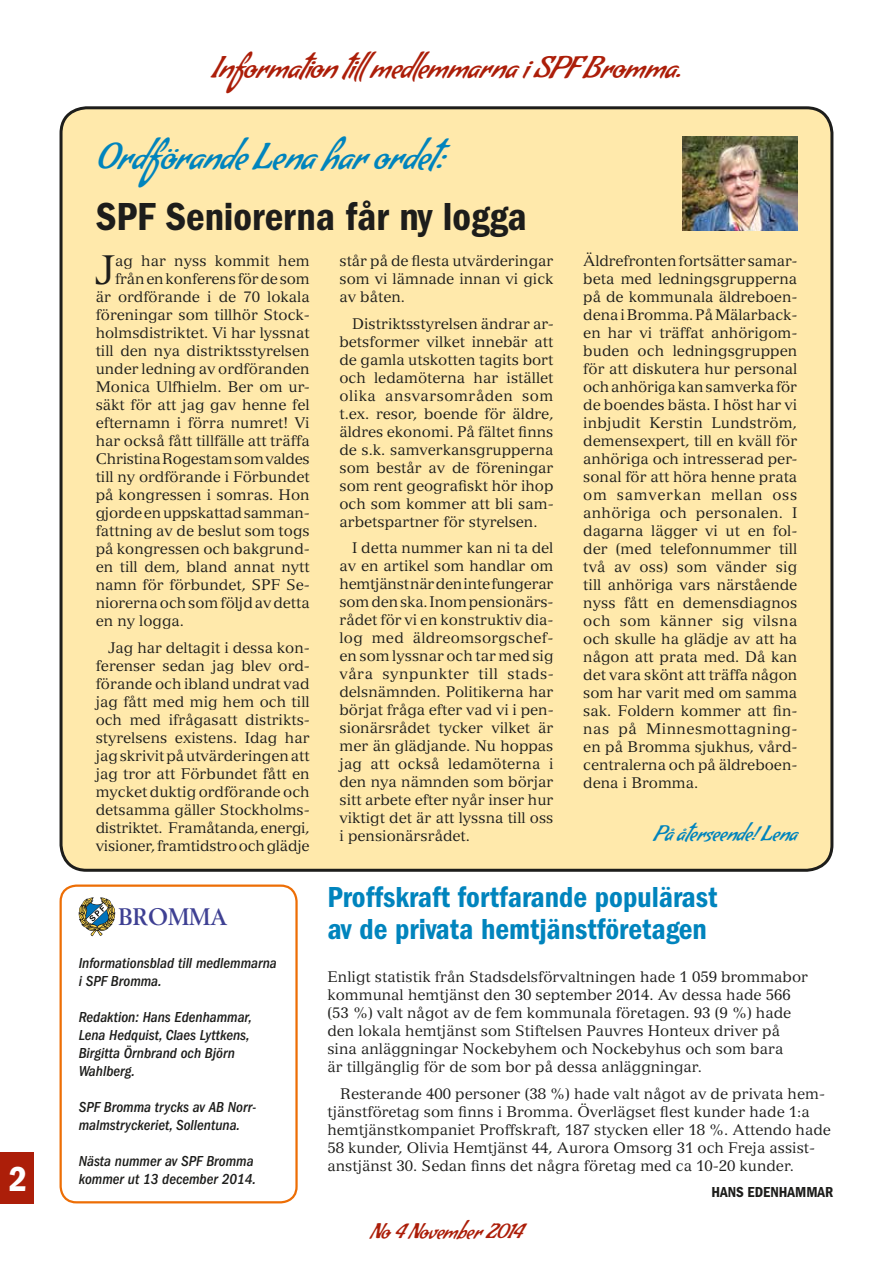
<style>
.page{position:relative;width:893px;height:1263px;background:#fff}
.page>*{position:absolute;margin:0;border:0;box-sizing:border-box;transform-origin:0 0}
.t1{font:600 condensed 40.5px "Franklin Gothic";color:#1d1d1b}
.t2{font:40.35px "Versailles";color:#1d1d1b}
.t3{font:36px "Condiment";color:#0084bd}
.t4{font:600 condensed 36px "Franklin Gothic";color:#fff}
.t5{font:600 condensed 30px/31.5px "Franklin Gothic";color:#0084bd}
.t6{font:30px "Condiment";letter-spacing:-.02em;color:#ac1e09}
.t7{font:700 23.7px "Berling";color:#3e4093;scale:.95 1}
.t8{font:21px "Condiment";color:#0084bd}
.t9{font:21px "Condiment";letter-spacing:-.03em;color:#ac1e09}
.t10{font:15px/18px "Versailles";color:#1d1d1b;text-align:justify}
.t11{font:italic 500 condensed 15px/18px "Franklin Gothic";color:#1d1d1b}
.t12{font:600 condensed 15px "Franklin Gothic";color:#1d1d1b}
</style>
<div class="page">
<div style="left:0;top:1152px;width:34px;height:51px;background:#ac1e09"></div>
<div style="left:61px;top:108px;width:771px;height:762px;background:#ffe9ab;border-radius:26px"></div>
<img style="left:682px;top:137px;width:115px;height:93px">
<div style="left:60px;top:884px;width:238px;height:319px;border:2px solid #ed6e05;border-radius:16px"></div>
<svg style="left:79px;top:897px;width:36px;height:39px"></svg>
<h3 class="t4" style="left:9px;top:1159px;width:20px">2</h3>
<h3 class="t6" style="left:211px;top:50px;width:472px">Information till medlemmarna i SPF Bromma.</h3>
<h3 class="t3" style="left:96px;top:134px;width:350px">Ordförande Lena har ordet:</h3>
<h1 class="t1" style="left:96px;top:194px;width:433px">SPF Seniorerna får ny logga</h1>
<h2 class="t2" style="left:96px;top:246px;width:21px">J</h2>
<p class="t10" style="left:115px;top:252px;width:196px">ag har nyss kommit hem</p>
<p class="t10" style="left:115px;top:270px;width:196px">från en konferens för de som</p>
<p class="t10" style="left:96px;top:288px;width:215px">är ordförande i de 70 lokala</p>
<p class="t10" style="left:96px;top:306px;width:216px">föreningar som tillhör Stock-</p>
<p class="t10" style="left:96px;top:324px;width:216px">holmsdistriktet. Vi har lyssnat</p>
<p class="t10" style="left:96px;top:342px;width:216px">till den nya distriktsstyrelsen</p>
<p class="t10" style="left:96px;top:360px;width:216px">under ledning av ordföranden</p>
<p class="t10" style="left:96px;top:378px;width:216px">Monica Ulfhielm. Ber om ur-</p>
<p class="t10" style="left:96px;top:396px;width:216px">säkt för att jag gav henne fel</p>
<p class="t10" style="left:96px;top:414px;width:215px">efternamn i förra numret! Vi</p>
<p class="t10" style="left:96px;top:432px;width:216px">har också fått tillfälle att träffa</p>
<p class="t10" style="left:96px;top:450px;width:216px">Christina Rogestam som valdes</p>
<p class="t10" style="left:96px;top:468px;width:216px">till ny ordförande i Förbundet</p>
<p class="t10" style="left:96px;top:486px;width:216px">på kongressen i somras. Hon</p>
<p class="t10" style="left:96px;top:504px;width:216px">gjorde en uppskattad samman-</p>
<p class="t10" style="left:96px;top:522px;width:215px">fattning av de beslut som togs</p>
<p class="t10" style="left:96px;top:540px;width:216px">på kongressen och bakgrund-</p>
<p class="t10" style="left:96px;top:558px;width:216px">en till dem, bland annat nytt</p>
<p class="t10" style="left:96px;top:576px;width:216px">namn för förbundet, SPF Se-</p>
<p class="t10" style="left:96px;top:594px;width:216px">niorerna och som följd av detta</p>
<p class="t10" style="left:96px;top:612px;width:90px">en ny logga.</p>
<p class="t10" style="left:96px;top:639px;width:216px;text-indent:13px">Jag har deltagit i dessa kon&shy;ferenser sedan jag blev ord&shy;förande och ibland undrat vad jag fått med mig hem och till och med ifrågasatt distrikts&shy;styrelsens existens. Idag har jag skrivit på utvärderingen att jag tror att Förbundet fått en mycket duktig ordförande och detsamma gäller Stockholms&shy;distriktet. Framåtanda, energi, visioner, framtidstro och glädje</p>
<p class="t10" style="left:339px;top:252px;width:216px">står på de flesta utvärderingar som vi lämnade innan vi gick av båten.</p>
<p class="t10" style="left:339px;top:315px;width:216px;text-indent:13px">Distriktsstyrelsen ändrar ar&shy;betsformer vilket innebär att de gamla utskotten tagits bort och ledamöterna har istället olika ansvarsområden som t.ex. resor, boende för äldre, äldres ekonomi. På fältet finns de s.k. samverkansgrupperna som består av de föreningar som rent geografiskt hör ihop och som kommer att bli sam&shy;arbetspartner för styrelsen.</p>
<p class="t10" style="left:339px;top:539px;width:216px;text-indent:13px">I detta nummer kan ni ta del av en artikel som handlar om hemtjänst när den inte fungerar som den ska. Inom pensionärs&shy;rådet för vi en konstruktiv dia&shy;log med äldreomsorgschef&shy;en som lyssnar och tar med sig våra synpunkter till stads&shy;delsnämnden. Politikerna har börjat fråga efter vad vi i pen&shy;sionärsrådet tycker vilket är mer än glädjande. Nu hoppas jag att också ledamöterna i den nya nämnden som börjar sitt arbete efter nyår inser hur viktigt det är att lyssna till oss i pensionärsrådet.</p>
<p class="t10" style="left:583px;top:252px;width:216px">Äldrefronten fortsätter samar&shy;beta med ledningsgrupperna på de kommunala äldreboen&shy;dena i Bromma. På Mälarback&shy;en har vi träffat anhörigom&shy;buden och ledningsgruppen för att diskutera hur personal och anhöriga kan samverka för de boendes bästa. I höst har vi inbjudit Kerstin Lundström, demensexpert, till en kväll för anhöriga och intresserad per&shy;sonal för att höra henne prata om samverkan mellan oss anhöriga och personalen. I dagarna lägger vi ut en fol&shy;der (med telefonnummer till två av oss) som vänder sig till anhöriga vars närstående nyss fått en demensdiagnos och som känner sig vilsna och skulle ha glädje av att ha någon att prata med. Då kan det vara skönt att träffa någon som har varit med om samma sak. Foldern kommer att fin&shy;nas på Minnesmottagning&shy;en på Bromma sjukhus, vård&shy;centralerna och på äldreboen&shy;dena i Bromma.</p>
<h3 class="t8" style="left:653px;top:820px;width:145px">På återseende! Lena</h3>
<h3 class="t7" style="left:119px;top:903px;width:116px">BROMMA</h3>
<p class="t11" style="left:79px;top:954px;width:200px">Informationsblad till medlemmarna i SPF Bromma.</p>
<p class="t11" style="left:79px;top:1008px;width:175px">Redaktion: Hans Edenhammar,<br>Lena Hedquist, Claes Lyttkens,<br>Birgitta Örnbrand och Björn<br>Wahlberg.</p>
<p class="t11" style="left:79px;top:1098px;width:179px">SPF Bromma trycks av AB Norr&shy;malmstryckeriet, Sollentuna.</p>
<p class="t11" style="left:79px;top:1152px;width:179px">Nästa nummer av SPF Bromma kommer ut 13 december 2014.</p>
<h3 class="t5" style="left:327px;top:881px;width:391px">Proffskraft fortfarande populärast av de privata hemtjänstföretagen</h3>
<p class="t10" style="left:327px;top:968px;width:482px;text-align:left">Enligt statistik från Stadsdelsförvaltningen hade 1 059 brommabor kommunal hemtjänst den 30 september 2014. Av dessa hade 566 (53 %) valt något av de fem kommunala företagen. 93 (9 %) hade den lokala hemtjänst som Stiftelsen Pauvres Honteux driver på sina anläggningar Nockebyhem och Nockebyhus och som bara<br>är tillgänglig för de som bor på dessa anläggningar.</p>
<p class="t10" style="left:327px;top:1084px;width:505px;text-align:left;text-indent:13px">Resterande 400 personer (38 %) hade valt något av de privata hem&shy;tjänstföretag som finns i Bromma. Överlägset flest kunder hade 1:a hemtjänstkompaniet Proffskraft, 187 stycken eller 18 %. Attendo hade 58 kunder, Olivia Hemtjänst 44, Aurora Omsorg 31 och Freja assist&shy;anstjänst 30. Sedan finns det några företag med ca 10-20 kunder.</p>
<p class="t12" style="left:711px;top:1183px;width:124px">HANS EDENHAMMAR</p>
<h3 class="t9" style="left:370px;top:1219px;width:154px">No 4 November 2014</h3>
</div>
